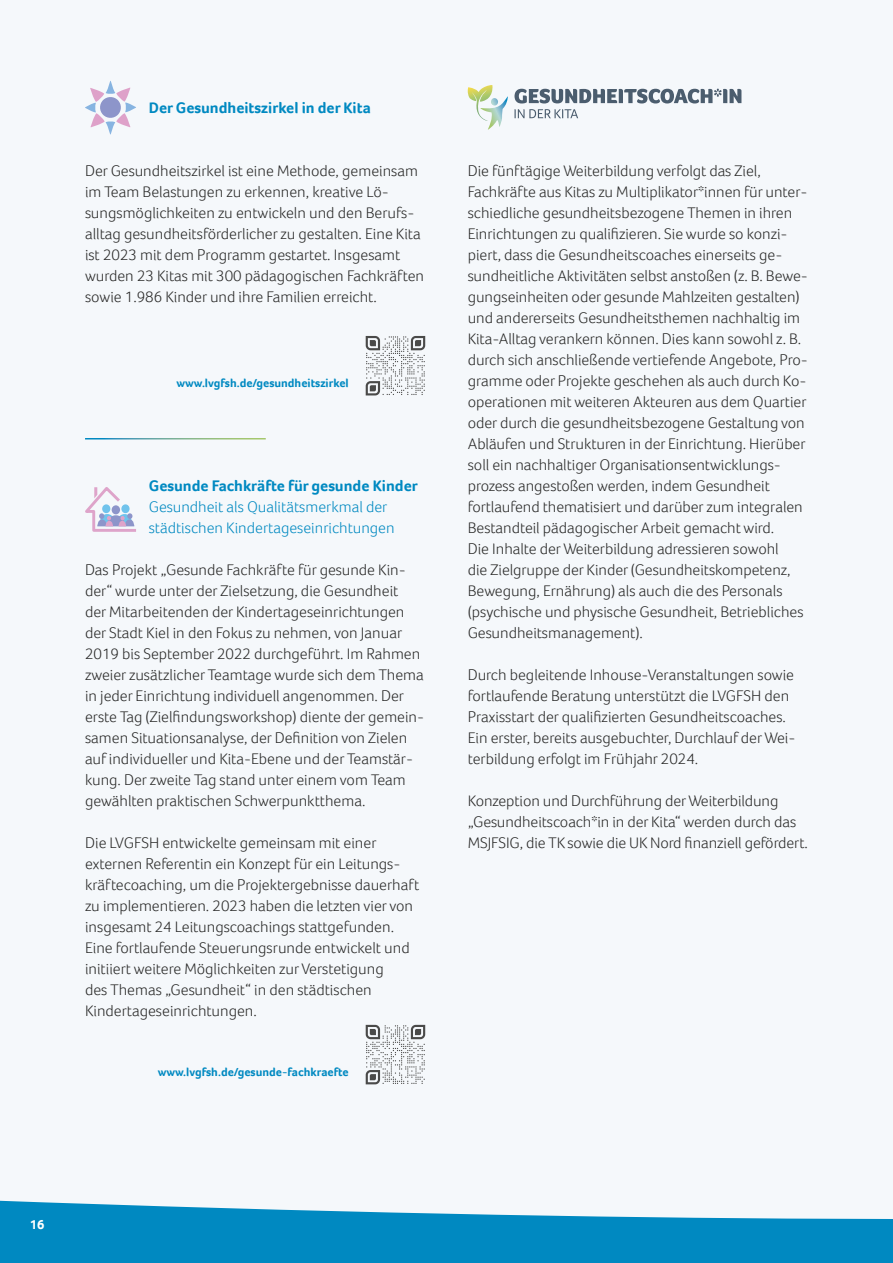
<style>
.page{position:relative;width:893px;height:1263px;background:#f5f8fb}
.page>*{position:absolute;margin:0;border:0;box-sizing:border-box;transform-origin:0 0}
.t1{font:300 15.75px/21px "Foco";color:#282827}
.t2{font:300 15.75px "Foco";color:#0089c1}
.t3{font:700 15.75px "Foco";color:#0089c1}
.t4{font:700 13.5px "Foco";color:#fff}
.t5{font:700 12px "Foco";color:#0089c1}
</style>
<div class="page">
<svg style="left:0;top:1200px;width:893px;height:63px;fill:#0089c1"></svg>
<hr style="left:85px;top:438px;width:181px;height:1px;background:#fff">
<svg style="left:85px;top:81px;width:51px;height:53px"></svg>
<svg style="left:85px;top:487px;width:51px;height:45px"></svg>
<svg style="left:366px;top:1025px;width:59px;height:59px"></svg>
<svg style="left:366px;top:336px;width:59px;height:59px"></svg>
<svg style="left:468px;top:85px;width:40px;height:45px"></svg>
<svg style="left:514px;top:109px;width:64px;height:9px"></svg>
<svg style="left:514px;top:89px;width:227px;height:14px"></svg>
<p class="t3" style="left:149px;top:97px;width:223px">Der Gesundheitszirkel in der Kita</p>
<p class="t1" style="left:85px;top:160px;width:341px">Der Gesundheitszirkel ist eine Methode, gemeinsam im Team Belastungen zu erkennen, kreative Lö&shy;sungsmöglichkeiten zu entwickeln und den Berufs&shy;alltag gesundheitsförderlicher zu gestalten. Eine Kita ist 2023 mit dem Programm gestartet. Insgesamt wurden 23 Kitas mit 300 pädagogischen Fachkräften sowie 1.986 Kinder und ihre Familien erreicht.</p>
<p class="t5" style="left:176px;top:375px;width:174px">www.lvgfsh.de/gesundheitszirkel</p>
<p class="t3" style="left:149px;top:475px;width:270px">Gesunde Fachkräfte für gesunde Kinder</p>
<p class="t2" style="left:149px;top:496px;width:240px">Gesundheit als Qualitätsmerkmal der</p>
<p class="t2" style="left:149px;top:517px;width:247px">städtischen Kindertageseinrichtungen</p>
<p class="t1" style="left:85px;top:559px;width:341px">Das Projekt „Gesunde Fachkräfte für gesunde Kin&shy;der“ wurde unter der Zielsetzung, die Gesundheit<br>der Mitarbeitenden der Kindertageseinrichtungen der Stadt Kiel in den Fokus zu nehmen, von Januar 2019 bis September 2022 durchgeführt. Im Rahmen zweier zusätzlicher Teamtage wurde sich dem Thema in jeder Einrichtung individuell angenommen. Der erste Tag (Zielfindungsworkshop) diente der gemein&shy;samen Situationsanalyse, der Definition von Zielen auf individueller und Kita-Ebene und der Teamstär&shy;kung. Der zweite Tag stand unter einem vom Team gewählten praktischen Schwerpunktthema.</p>
<p class="t1" style="left:85px;top:832px;width:336px">Die LVGFSH entwickelte gemeinsam mit einer externen Referentin ein Konzept für ein Leitungs&shy;kräftecoaching, um die Projektergebnisse dauerhaft zu implementieren. 2023 haben die letzten vier von insgesamt 24 Leitungscoachings stattgefunden.<br>Eine fortlaufende Steuerungsrunde entwickelt und initiiert weitere Möglichkeiten zur Verstetigung<br>des Themas „Gesundheit“ in den städtischen Kindertageseinrichtungen.</p>
<p class="t5" style="left:158px;top:1064px;width:192px">www.lvgfsh.de/gesunde-fachkraefte</p>
<p class="t1" style="left:468px;top:160px;width:342px">Die fünftägige Weiterbildung verfolgt das Ziel, Fachkräfte aus Kitas zu Multiplikator*innen für unter&shy;schiedliche gesundheitsbezogene Themen in ihren Einrichtungen zu qualifizieren. Sie wurde so konzi&shy;piert, dass die Gesundheitscoaches einerseits ge&shy;sundheitliche Aktivitäten selbst anstoßen (z. B. Bewe&shy;gungseinheiten oder gesunde Mahlzeiten gestalten) und andererseits Gesundheitsthemen nachhaltig im Kita-Alltag verankern können. Dies kann sowohl z. B. durch sich anschließende vertiefende Angebote, Pro&shy;gramme oder Projekte geschehen als auch durch Ko&shy;operationen mit weiteren Akteuren aus dem Quartier oder durch die gesundheitsbezogene Gestaltung von Abläufen und Strukturen in der Einrichtung. Hierüber soll ein nachhaltiger Organisationsentwicklungs&shy;prozess angestoßen werden, indem Gesundheit fortlaufend thematisiert und darüber zum integralen Bestandteil pädagogischer Arbeit gemacht wird.<br>Die Inhalte der Weiterbildung adressieren sowohl<br>die Zielgruppe der Kinder (Gesundheitskompetenz, Bewegung, Ernährung) als auch die des Personals (psychische und physische Gesundheit, Betriebliches Gesundheitsmanagement).</p>
<p class="t1" style="left:468px;top:664px;width:329px">Durch begleitende Inhouse-Veranstaltungen sowie fortlaufende Beratung unterstützt die LVGFSH den Praxisstart der qualifizierten Gesundheitscoaches.<br>Ein erster, bereits ausgebuchter, Durchlauf der Wei&shy;terbildung erfolgt im Frühjahr 2024.</p>
<p class="t1" style="left:468px;top:790px;width:342px">Konzeption und Durchführung der Weiterbildung „Gesundheitscoach*in in der Kita“ werden durch das<br>MSJFSIG, die TK sowie die UK Nord finanziell gefördert.</p>
<p class="t4" style="left:30px;top:1215px;width:16px">16</p>
</div>
